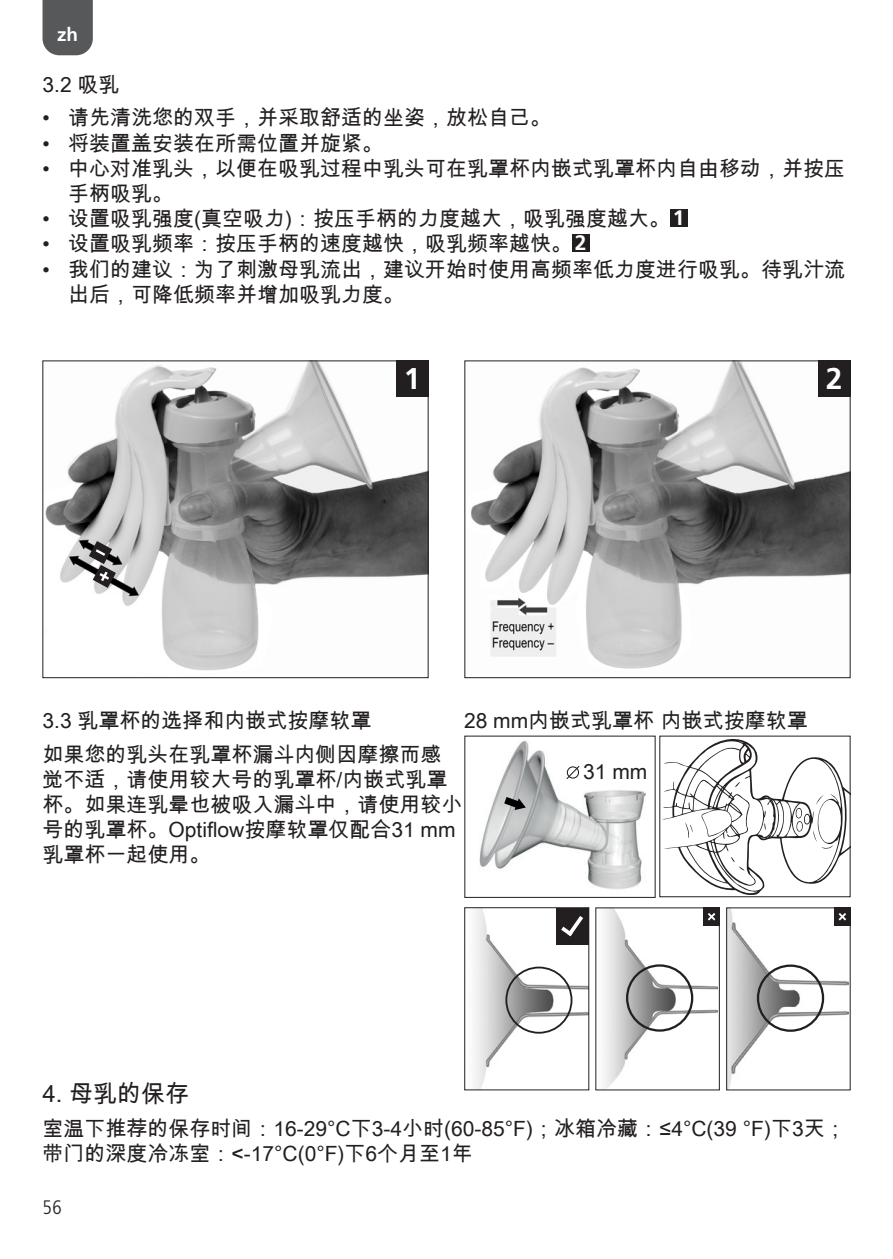
<style>
.page{position:relative;width:893px;height:1259px;background:#fff}
.page>*{position:absolute;margin:0;border:0;box-sizing:border-box;transform-origin:0 0}
.t1{font:700 30px "Frutiger LT Std";color:#fff}
.t2{font:24px "Arial Unicode MS";color:#231f20}
.t3{font:21px/25.2px "Arial Unicode MS";color:#231f20}
.t4{font:300 condensed 19.5px "Frutiger LT Std";color:#231f20}
.t5{font:700 18.9px "Frutiger LT Std";color:#fff}
.s1{font-family:"Frutiger LT Std";font-weight:700;color:#fff}
</style>
<div class="page">
<div style="left:43px;top:0;width:50px;height:55px;background:#57585a"></div>
<div style="left:670px;top:209px;width:17px;height:17px;background:#231f20"></div>
<div style="left:572px;top:234px;width:17px;height:17px;background:#231f20"></div>
<img style="left:479px;top:740px;width:167px;height:150px">
<svg style="left:662px;top:738px;width:186px;height:157px"></svg>
<svg style="left:504px;top:797px;width:22px;height:13px"></svg>
<svg style="left:565px;top:764px;width:16px;height:16px"></svg>
<img style="left:475px;top:909px;width:112px;height:179px">
<div style="left:464px;top:907px;width:125px;height:183px;border:1px solid #231f20"></div>
<div style="left:505px;top:966px;width:67px;height:67px;border:2px solid #231f20;border-radius:50%"></div>
<div style="left:556px;top:908px;width:32px;height:36px;background:#231f20"></div>
<svg style="left:561px;top:916px;width:22px;height:20px"></svg>
<img style="left:604px;top:909px;width:113px;height:179px">
<div style="left:626px;top:964px;width:67px;height:67px;border:2px solid #231f20;border-radius:50%"></div>
<div style="left:703px;top:907px;width:17px;height:19px;background:#231f20"></div>
<svg style="left:708px;top:913px;width:7px;height:7px"></svg>
<img style="left:728px;top:909px;width:120px;height:179px">
<div style="left:726px;top:907px;width:124px;height:183px;border:1px solid #231f20"></div>
<div style="left:757px;top:964px;width:67px;height:68px;border:2px solid #231f20;border-radius:50%"></div>
<div style="left:834px;top:907px;width:16px;height:19px;background:#231f20"></div>
<svg style="left:839px;top:913px;width:7px;height:7px"></svg>
<img style="left:471px;top:362px;width:377px;height:307px">
<div style="left:464px;top:360px;width:386px;height:318px;border:1px solid #231f20"></div>
<div style="left:818px;top:360px;width:32px;height:37px;background:#231f20"></div>
<img style="left:45px;top:362px;width:381px;height:309px">
<div style="left:43px;top:360px;width:385px;height:318px;border:1px solid #231f20"></div>
<div style="left:396px;top:360px;width:32px;height:37px;background:#231f20"></div>
<svg style="left:89px;top:541px;width:27px;height:47px"></svg>
<p class="t5" style="left:57px;top:24px;width:22px">zh</p>
<p class="t3" style="left:43px;top:71px;width:79px">3.2 吸乳</p>
<p class="t3" style="left:43px;top:105px;width:510px">• 请先清洗您的双手，并采取舒适的坐姿，放松自己。</p>
<p class="t3" style="left:43px;top:130px;width:342px">• 将装置盖安装在所需位置并旋紧。</p>
<p class="t3" style="left:68px;top:155px;width:778px;text-indent:-26px">• 中心对准乳头，以便在吸乳过程中乳头可在乳罩杯内嵌式乳罩杯内自由移动，并按压手柄吸乳。</p>
<p class="t3" style="left:43px;top:206px;width:643px">• 设置吸乳强度(真空吸力)：按压手柄的力度越大，吸乳强度越大。<span class="s1">1</span></p>
<p class="t3" style="left:43px;top:231px;width:545px">• 设置吸乳频率：按压手柄的速度越快，吸乳频率越快。<span class="s1">2</span></p>
<p class="t3" style="left:68px;top:256px;width:779px;text-indent:-26px">• 我们的建议：为了刺激母乳流出，建议开始时使用高频率低力度进行吸乳。待乳汁流出后，可降低频率并增加吸乳力度。</p>
<h1 class="t1" style="left:404px;top:361px;width:18px">1</h1>
<h1 class="t1" style="left:826px;top:361px;width:18px">2</h1>
<p class="t3" style="left:464px;top:708px;width:345px">28 mm内嵌式乳罩杯 内嵌式按摩软罩</p>
<p class="t3" style="left:583px;top:758px;width:66px">31 mm</p>
<p class="t3" style="left:43px;top:703px;width:401px;line-height:33.6px">3.3 乳罩杯的选择和内嵌式按摩软罩<br>如果您的乳头在乳罩杯漏斗内侧因摩擦而感</p>
<p class="t3" style="left:43px;top:766px;width:422px">觉不适，请使用较大号的乳罩杯/内嵌式乳罩杯。如果连乳晕也被吸入漏斗中，请使用较小号的乳罩杯。Optiflow按摩软罩仅配合31 mm乳罩杯一起使用。</p>
<p class="t2" style="left:43px;top:1076px;width:148px">4. 母乳的保存</p>
<p class="t3" style="left:43px;top:1115px;width:805px">室温下推荐的保存时间：16-29°C下3-4小时(60-85°F)；冰箱冷藏：≤4°C(39 °F)下3天；带门的深度冷冻室：&lt;-17°C(0°F)下6个月至1年</p>
<p class="t4" style="left:43px;top:1196px;width:21px">56</p>
</div>
